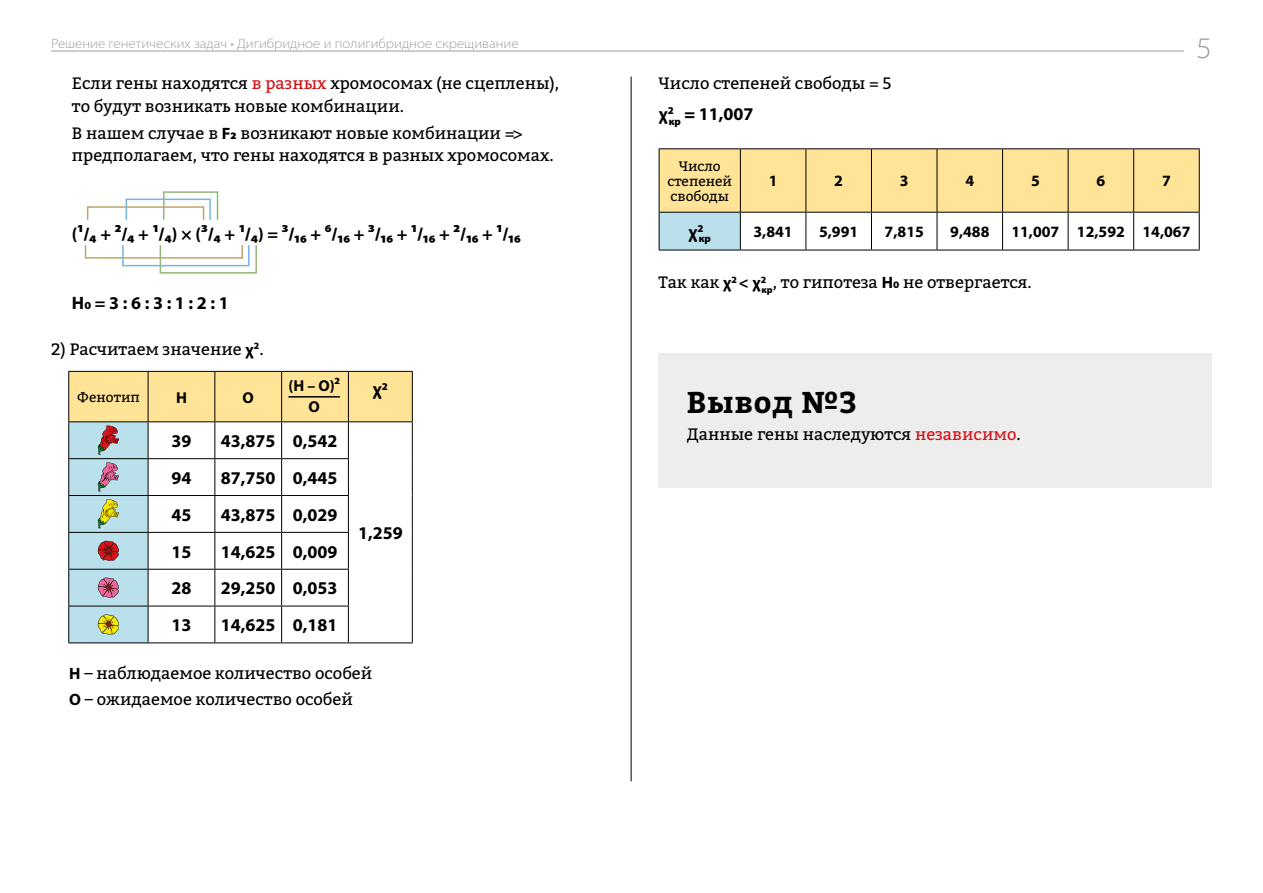
<style>
.page{position:relative;width:1263px;height:893px;background:#fff}
.page>*{position:absolute;margin:0;border:0;box-sizing:border-box;transform-origin:0 0}
.t1{font:700 30px "Bitter";letter-spacing:.025em;color:#000}
.t2{font:300 semi-expanded 30px "Myriad Pro";color:#9d9d9c}
.t3{font:700 18px "Myriad Pro";color:#000}
.t4{font:900 18px "Myriad Pro";color:#000}
.t5{font:16.5px/22.5px "Bitter";color:#000}
.t6{font:700 15.75px/20.4px "Myriad Pro";color:#000;text-align:center}
.t7{font:13.65px/14.9px "Bitter";color:#000;text-align:center}
.t8{font:300 semi-expanded 13.5px "Myriad Pro";color:#9d9d9c}
.t9{font:900 10.5px "Myriad Pro";color:#000}
.s1{color:#d31216}
.s2{font-family:"Myriad Pro";font-weight:700}
.s3{font-family:"Myriad Pro";font-weight:900}
.s4{font-weight:700}
.s5{font-weight:900}
</style>
<div class="page">
<hr style="left:51px;top:51px;width:1133px;height:1px;background:#9d9d9c">
<div style="left:87px;top:206px;width:117px;height:15px;border:2px solid #baa868"></div>
<div style="left:85px;top:244px;width:158px;height:15px;border:2px solid #baa868"></div>
<div style="left:126px;top:199px;width:85px;height:22px;border:2px solid #76b4e3"></div>
<div style="left:122px;top:244px;width:128px;height:22px;border:2px solid #76b4e3"></div>
<div style="left:163px;top:191px;width:55px;height:30px;border:2px solid #92b878"></div>
<div style="left:160px;top:244px;width:97px;height:30px;border:2px solid #92b878"></div>
<hr style="left:68px;top:371px;width:80px;height:1px;background:#000">
<hr style="left:68px;top:372px;width:1px;height:49px;background:#000">
<hr style="left:348px;top:371px;width:65px;height:1px;background:#000">
<hr style="left:412px;top:372px;width:1px;height:49px;background:#000">
<hr style="left:68px;top:421px;width:80px;height:1px;background:#000">
<hr style="left:68px;top:422px;width:1px;height:36px;background:#000">
<hr style="left:348px;top:421px;width:65px;height:1px;background:#000">
<hr style="left:412px;top:422px;width:1px;height:37px;background:#000">
<hr style="left:412px;top:459px;width:1px;height:36px;background:#000">
<hr style="left:412px;top:495px;width:1px;height:37px;background:#000">
<hr style="left:412px;top:532px;width:1px;height:37px;background:#000">
<hr style="left:412px;top:569px;width:1px;height:37px;background:#000">
<hr style="left:412px;top:606px;width:1px;height:36px;background:#000">
<hr style="left:348px;top:642px;width:65px;height:1px;background:#000">
<hr style="left:68px;top:458px;width:80px;height:1px;background:#000">
<hr style="left:68px;top:459px;width:1px;height:36px;background:#000">
<hr style="left:68px;top:495px;width:80px;height:1px;background:#000">
<hr style="left:68px;top:496px;width:1px;height:36px;background:#000">
<hr style="left:68px;top:532px;width:80px;height:1px;background:#000">
<hr style="left:68px;top:533px;width:1px;height:36px;background:#000">
<hr style="left:68px;top:569px;width:80px;height:1px;background:#000">
<hr style="left:68px;top:570px;width:1px;height:36px;background:#000">
<hr style="left:68px;top:606px;width:1px;height:36px;background:#000">
<hr style="left:68px;top:642px;width:80px;height:1px;background:#000">
<svg style="left:69px;top:371px;width:343px;height:272px"></svg>
<div style="left:659px;top:353px;width:553px;height:135px;background:#ededed"></div>
<svg style="left:660px;top:149px;width:539px;height:101px"></svg>
<hr style="left:659px;top:148px;width:81px;height:1px;background:#000">
<hr style="left:659px;top:149px;width:1px;height:63px;background:#000">
<hr style="left:740px;top:148px;width:66px;height:1px;background:#000">
<hr style="left:740px;top:149px;width:1px;height:63px;background:#000">
<hr style="left:806px;top:148px;width:65px;height:1px;background:#000">
<hr style="left:805px;top:149px;width:1px;height:63px;background:#000">
<hr style="left:871px;top:148px;width:66px;height:1px;background:#000">
<hr style="left:871px;top:149px;width:1px;height:63px;background:#000">
<hr style="left:937px;top:148px;width:65px;height:1px;background:#000">
<hr style="left:936px;top:149px;width:1px;height:63px;background:#000">
<hr style="left:1002px;top:148px;width:66px;height:1px;background:#000">
<hr style="left:1002px;top:149px;width:1px;height:63px;background:#000">
<hr style="left:1068px;top:148px;width:66px;height:1px;background:#000">
<hr style="left:1068px;top:149px;width:1px;height:63px;background:#000">
<hr style="left:1134px;top:148px;width:66px;height:1px;background:#000">
<hr style="left:1133px;top:149px;width:1px;height:63px;background:#000">
<hr style="left:1199px;top:149px;width:1px;height:63px;background:#000">
<hr style="left:659px;top:212px;width:81px;height:1px;background:#000">
<hr style="left:659px;top:213px;width:1px;height:37px;background:#000">
<hr style="left:740px;top:212px;width:66px;height:1px;background:#000">
<hr style="left:740px;top:213px;width:1px;height:37px;background:#000">
<hr style="left:806px;top:212px;width:65px;height:1px;background:#000">
<hr style="left:805px;top:213px;width:1px;height:37px;background:#000">
<hr style="left:871px;top:212px;width:66px;height:1px;background:#000">
<hr style="left:871px;top:213px;width:1px;height:37px;background:#000">
<hr style="left:937px;top:212px;width:65px;height:1px;background:#000">
<hr style="left:936px;top:213px;width:1px;height:37px;background:#000">
<hr style="left:1002px;top:212px;width:66px;height:1px;background:#000">
<hr style="left:1002px;top:213px;width:1px;height:37px;background:#000">
<hr style="left:1068px;top:212px;width:66px;height:1px;background:#000">
<hr style="left:1068px;top:213px;width:1px;height:37px;background:#000">
<hr style="left:1134px;top:212px;width:66px;height:1px;background:#000">
<hr style="left:1133px;top:213px;width:1px;height:37px;background:#000">
<hr style="left:1199px;top:213px;width:1px;height:37px;background:#000">
<hr style="left:937px;top:250px;width:65px;height:1px;background:#000">
<hr style="left:1002px;top:250px;width:66px;height:1px;background:#000">
<hr style="left:1068px;top:250px;width:66px;height:1px;background:#000">
<hr style="left:1134px;top:250px;width:66px;height:1px;background:#000">
<hr style="left:659px;top:250px;width:81px;height:1px;background:#000">
<hr style="left:740px;top:250px;width:66px;height:1px;background:#000">
<hr style="left:806px;top:250px;width:65px;height:1px;background:#000">
<hr style="left:871px;top:250px;width:66px;height:1px;background:#000">
<hr style="left:631px;top:77px;width:1px;height:704px;background:#000">
<p class="t8" style="left:51px;top:36px;width:469px">Решение генетических задач • Дигибридное и полигибридное скрещивание</p>
<p class="t5" style="left:72px;top:72px;width:489px">Если гены находятся <span class="s1">в разных</span> хромосомах (не сцеплены), то будут возникать новые комбинации.</p>
<p class="t5" style="left:72px;top:122px;width:483px">В нашем случае в <span class="s2">F</span><span class="s3">2</span> возникают новые комбинации =&gt; предполагаем, что гены находятся в разных хромосомах.</p>
<p class="t4" style="left:72px;top:224px;width:450px"><span class="s4">(</span>¹/₄ <span class="s4">+</span> ²/₄ <span class="s4">+</span> ¹/₄<span class="s4">) × (</span>³/₄ <span class="s4">+</span> ¹/₄<span class="s4">) =</span> ³/₁₆ <span class="s4">+</span> ⁶/₁₆ <span class="s4">+</span> ³/₁₆ <span class="s4">+</span> ¹/₁₆ <span class="s4">+</span> ²/₁₆ <span class="s4">+</span> ¹/₁₆</p>
<p class="t3" style="left:72px;top:291px;width:158px">H0 = 3 : 6 : 3 : 1 : 2 : 1</p>
<p class="t5" style="left:51px;top:338px;width:214px">2) Расчитаем значение <span class="s2">χ</span><sup>2</sup>.</p>
<p class="t7" style="left:77px;top:390px;width:64px">Фенотип</p>
<p class="t6" style="left:176px;top:386px;width:12px">H</p>
<p class="t6" style="left:243px;top:386px;width:13px">O</p>
<p class="t6" style="left:288px;top:375px;width:53px">(H – O)²<br>O</p>
<p class="t3" style="left:373px;top:378px;width:17px">χ<sup>2</sup></p>
<p class="t3" style="left:171px;top:429px;width:21px">39</p>
<p class="t3" style="left:221px;top:429px;width:118px">43,875 0,542</p>
<p class="t3" style="left:171px;top:466px;width:21px">94</p>
<p class="t3" style="left:221px;top:466px;width:118px">87,750 0,445</p>
<p class="t3" style="left:171px;top:503px;width:21px">45</p>
<p class="t3" style="left:221px;top:503px;width:118px">43,875 0,029</p>
<p class="t3" style="left:171px;top:540px;width:21px">15</p>
<p class="t3" style="left:221px;top:540px;width:118px">14,625 0,009</p>
<p class="t3" style="left:171px;top:577px;width:21px">28</p>
<p class="t3" style="left:221px;top:577px;width:118px">29,250 0,053</p>
<p class="t3" style="left:171px;top:613px;width:21px">13</p>
<p class="t3" style="left:221px;top:613px;width:118px">14,625 0,181</p>
<p class="t5" style="left:69px;top:660px;width:305px;line-height:26.7px"><span class="s2">H</span> – наблюдаемое количество особей<br><span class="s2">О</span> – ожидаемое количество особей</p>
<p class="t3" style="left:358px;top:521px;width:46px">1,259</p>
<p class="t5" style="left:659px;top:72px;width:234px">Число степеней свободы = 5</p>
<p class="t3" style="left:659px;top:103px;width:17px">χ<sup>2</sup></p>
<p class="t3" style="left:669px;top:103px;width:86px"><sub>кр</sub> <span class="s5">=</span> 11,007</p>
<p class="t7" style="left:667px;top:159px;width:66px">Число степеней свободы</p>
<p class="t6" style="left:769px;top:170px;width:10px">1</p>
<p class="t6" style="left:834px;top:170px;width:10px">2</p>
<p class="t6" style="left:900px;top:170px;width:10px">3</p>
<p class="t6" style="left:965px;top:170px;width:10px">4</p>
<p class="t6" style="left:1031px;top:170px;width:10px">5</p>
<p class="t6" style="left:1096px;top:170px;width:10px">6</p>
<p class="t6" style="left:1162px;top:170px;width:10px">7</p>
<h1 class="t2" style="left:1196px;top:31px;width:17px">5</h1>
<p class="t3" style="left:689px;top:220px;width:17px">χ<sup>2</sup></p>
<p class="t9" style="left:699px;top:233px;width:14px">кр</p>
<p class="t6" style="left:753px;top:221px;width:41px">3,841</p>
<p class="t6" style="left:819px;top:221px;width:41px">5,991</p>
<p class="t6" style="left:885px;top:221px;width:41px">7,815</p>
<p class="t6" style="left:950px;top:221px;width:41px">9,488</p>
<p class="t6" style="left:1011px;top:221px;width:181px">11,007 12,592 14,067</p>
<p class="t5" style="left:659px;top:272px;width:109px">Так как <span class="s2">χ</span><sup>2</sup> <span class="s2">&lt; χ</span><sup>2</sup></p>
<p class="t5" style="left:762px;top:272px;width:272px"><sub>кр</sub>, то гипотеза <span class="s2">Н0</span> не отвергается.</p>
<h1 class="t1" style="left:687px;top:383px;width:172px">Вывод №3</h1>
<p class="t5" style="left:687px;top:423px;width:335px">Данные гены наследуются <span class="s1">независимо</span>.</p>
</div>
